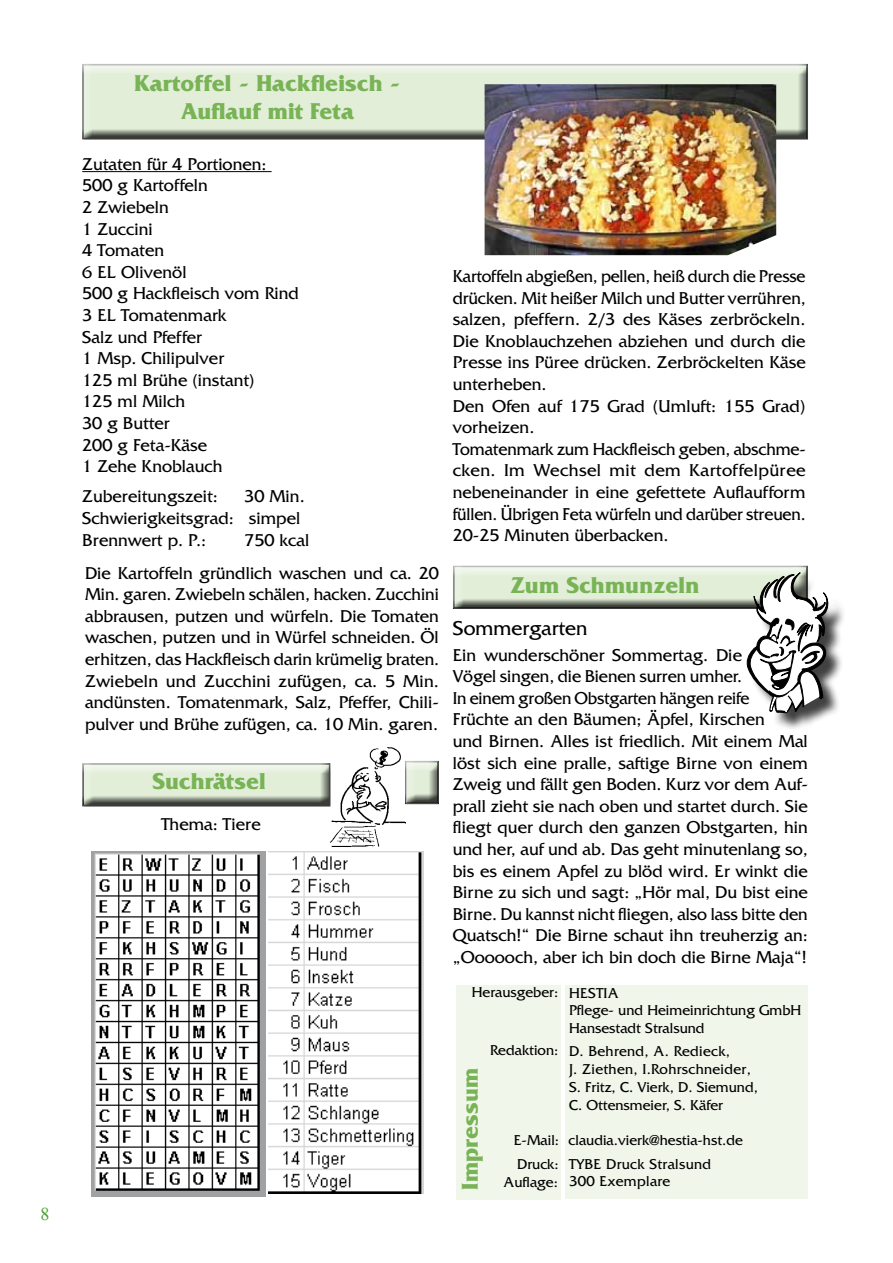
<style>
.page{position:relative;width:893px;height:1263px;background:#fff}
.page>*{position:absolute;margin:0;border:0;box-sizing:border-box;transform-origin:0 0}
.t1{font:700 24px/28.8px "Friz Quadrata";letter-spacing:.005em;color:#78b355;text-align:center}
.t2{font:21px "Friz Quadrata";color:#000}
.t3{font:18px/21.6px "Friz Quadrata";color:#000}
.t4{font:18px/21.6px "Friz Quadrata";color:#000;scale:.96 1}
.t5{font:18px "Times New Roman";color:#44a12b}
.t6{font:15px/17.1px "Friz Quadrata";color:#000}
.t7{font:15px/18px "Friz Quadrata";letter-spacing:.02em;color:#000}
</style>
<div class="page">
<div style="left:81px;top:64px;width:727px;height:75px;background:#000;opacity:.75"></div>
<div style="left:457px;top:985px;width:104px;height:214px;background:#f1f6eb"></div>
<div style="left:565px;top:985px;width:243px;height:214px;background:#f1f6eb"></div>
<div style="left:749px;top:575px;width:97px;height:154px;background:#000;opacity:.75"></div>
<svg style="left:453px;top:566px;width:375px;height:147px"></svg>
<div style="left:79px;top:763px;width:252px;height:44px;background:#000;opacity:.75"></div>
<img style="left:485px;top:84px;width:291px;height:171px">
<hr style="left:82px;top:171px;width:190px;height:1px;background:#000">
<img style="left:92px;top:852px;width:174px;height:344px">
<img style="left:269px;top:852px;width:154px;height:341px">
<img style="left:330px;top:747px;width:75px;height:99px">
<div style="left:402px;top:760px;width:38px;height:41px;background:#f7f7f7"></div>
<div style="left:402px;top:761px;width:38px;height:44px;background:#000;opacity:.75"></div>
<p class="t5" style="left:40px;top:1202px;width:10px">8</p>
<h1 class="t1" style="left:134px;top:69px;width:268px">Kartoffel - Hackfleisch -<br>Auflauf mit Feta</h1>
<p class="t3" style="left:82px;top:153px;width:218px">Zutaten für 4 Portionen:<br>500 g Kartoffeln<br>2 Zwiebeln<br>1 Zuccini<br>4 Tomaten<br>6 EL Olivenöl<br>500 g Hackfleisch vom Rind<br>3 EL Tomatenmark<br>Salz und Pfeffer<br>1 Msp. Chilipulver<br>125 ml Brühe (instant)<br>125 ml Milch<br>30 g Butter<br>200 g Feta-Käse<br>1 Zehe Knoblauch</p>
<p class="t3" style="left:82px;top:486px;width:137px">Zubereitungszeit:</p>
<p class="t3" style="left:82px;top:486px;width:224px;text-indent:162px">30 Min.<br>Schwierigkeitsgrad: simpel<br>Brennwert p. P.:</p>
<p class="t3" style="left:244px;top:529px;width:67px">750 kcal</p>
<p class="t3" style="left:85px;top:562px;width:356px;text-align:justify">Die Kartoffeln gründlich waschen und ca. 20<br>Min. garen. Zwiebeln schälen, hacken. Zucchini abbrausen, putzen und würfeln. Die Tomaten waschen, putzen und in Würfel schneiden. Öl erhitzen, das Hackfleisch darin krümelig braten.<br>Zwiebeln und Zucchini zufügen, ca. 5 Min. andünsten. Tomatenmark, Salz, Pfeffer, Chili&shy;pulver und Brühe zufügen, ca. 10 Min. garen.</p>
<h1 class="t1" style="left:153px;top:767px;width:115px">Suchrätsel</h1>
<p class="t3" style="left:161px;top:814px;width:101px">Thema: Tiere</p>
<p class="t4" style="left:453px;top:266px;width:369px">Kartoffeln abgießen, pellen, heiß durch die Presse drücken. Mit heißer Milch und Butter verrühren, salzen, pfeffern. 2/3 des Käses zerbröckeln.<br>Die Knoblauchzehen abziehen und durch die Presse ins Püree drücken. Zerbröckelten Käse unterheben.<br>Den Ofen auf 175 Grad (Umluft: 155 Grad) vorheizen.<br>Tomatenmark zum Hackfleisch geben, abschme&shy;cken. Im Wechsel mit dem Kartoffelpüree nebeneinander in eine gefettete Auflaufform füllen. Übrigen Feta würfeln und darüber streuen.<br>20-25 Minuten überbacken.</p>
<h1 class="t1" style="left:511px;top:571px;width:190px">Zum Schmunzeln</h1>
<p class="t2" style="left:453px;top:616px;width:136px">Sommergarten</p>
<p class="t3" style="left:453px;top:644px;width:357px">Ein wunderschöner Sommertag. Die<br>Vögel singen, die Bienen surren umher.<br>In einem großen Obstgarten hängen reife Früchte an den Bäumen; Äpfel, Kirschen<br>und Birnen. Alles ist friedlich. Mit einem Mal löst sich eine pralle, saftige Birne von einem Zweig und fällt gen Boden. Kurz vor dem Auf&shy;prall zieht sie nach oben und startet durch. Sie fliegt quer durch den ganzen Obstgarten, hin und her, auf und ab. Das geht minutenlang so, bis es einem Apfel zu blöd wird. Er winkt die Birne zu sich und sagt: „Hör mal, Du bist eine Birne. Du kannst nicht fliegen, also lass bitte den Quatsch!“ Die Birne schaut ihn treuherzig an: „Oooooch, aber ich bin doch die Birne Maja“!</p>
<p class="t6" style="left:472px;top:983px;width:88px">Herausgeber:</p>
<p class="t6" style="left:569px;top:985px;width:234px">HESTIA<br>Pflege- und Heimeinrichtung GmbH<br>Hansestadt Stralsund</p>
<p class="t6" style="left:490px;top:1042px;width:70px">Redaktion:</p>
<p class="t7" style="left:569px;top:1042px;width:190px">D. Behrend, A. Redieck,<br>J. Ziethen, I.Rohrschneider,<br>S. Fritz, C. Vierk, D. Siemund,<br>C. Ottensmeier, S. Käfer</p>
<h1 class="t1" style="left:456px;top:1189px;width:123px;rotate:-90deg">Impressum</h1>
<p class="t6" style="left:514px;top:1132px;width:231px">E-Mail: claudia.vierk@hestia-hst.de</p>
<p class="t6" style="left:504px;top:1174px;width:56px">Auflage:</p>
<p class="t6" style="left:517px;top:1155px;width:43px">Druck:</p>
<p class="t7" style="left:569px;top:1155px;width:144px">TYBE Druck Stralsund</p>
<p class="t7" style="left:569px;top:1172px;width:103px">300 Exemplare</p>
</div>
